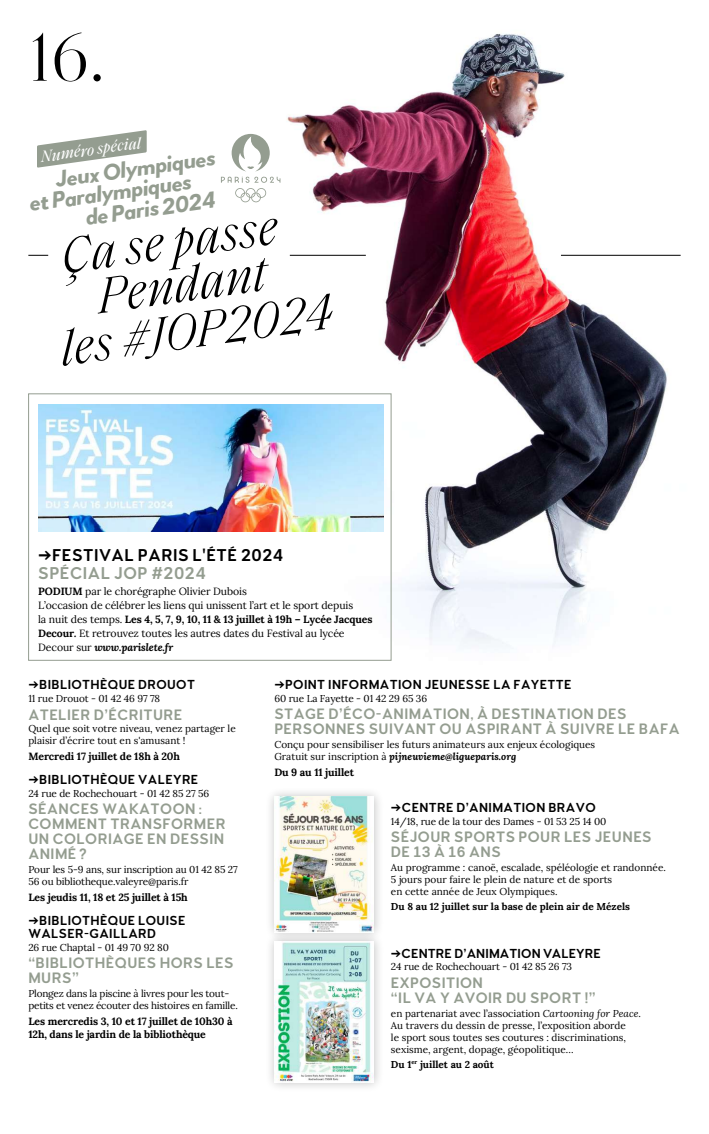
<style>
.page{position:relative;width:709px;height:1134px;background:#fff}
.page>*{position:absolute;margin:0;border:0;box-sizing:border-box;transform-origin:0 0}
.t1{font:300 70px "Saol Display";color:#000}
.t2{font:italic 300 50.7px/45.6px "Saol Text";color:#000;text-align:center}
.t3{font:italic 700 22.8px/20.4px "Woodford Bourne";color:#949d90}
.t4{font:600 17px "Woodford Bourne";letter-spacing:.03em;color:#000}
.t5{font:600 17px "Woodford Bourne";letter-spacing:.03em;color:#949d90}
.t6{font:italic 16px "Saol Text";color:#fff}
.t7{font:600 15px/15px "Woodford Bourne";letter-spacing:.03em;color:#949d90}
.t8{font:600 13px/13px "Woodford Bourne";letter-spacing:.03em;color:#000}
.t9{font:600 13px "Woodford Bourne";letter-spacing:.01em;color:#000}
.t10{font:10.5px/14px "Lora";letter-spacing:-.01em;color:#000}
.t11{font:10px/12px "Lora";color:#000}
.t12{font:10px/12px "Lora";letter-spacing:-.02em;color:#000}
.s1{font-style:italic}
</style>
<div class="page">
<img style="left:233px;top:33px;width:448px;height:628px">
<div style="left:264px;top:931px;width:120px;height:161px;background:#000;opacity:.25"></div>
<img style="left:274px;top:942px;width:100px;height:140px">
<div style="left:264px;top:787px;width:120px;height:155px;background:#000;opacity:.25"></div>
<img style="left:274px;top:797px;width:100px;height:135px">
<hr style="left:561px;top:255px;width:119px;height:1px;background:#000">
<hr style="left:290px;top:255px;width:76px;height:1px;background:#000">
<svg style="left:28px;top:255px;width:20px;height:1px"></svg>
<svg style="left:221px;top:134px;width:59px;height:68px"></svg>
<svg style="left:37px;top:130px;width:110px;height:38px"></svg>
<img style="left:38px;top:405px;width:345px;height:127px">
<h1 class="t1" style="left:29px;top:7px;width:77px">16.</h1>
<h3 class="t6" style="left:40px;top:145px;width:102px;rotate:-8deg">Numéro spécial</h3>
<h3 class="t3" style="left:25px;top:174px;width:192px;text-indent:29px;rotate:-8deg">Jeux Olympiques et Paralympiques</h3>
<h3 class="t3" style="left:84px;top:208px;width:132px;rotate:-8deg">de Paris 2024</h3>
<h2 class="t2" style="left:45px;top:233px;width:275px;rotate:-8deg">Ça se passe<br>Pendant<br>les #JOP2024</h2>
<h3 class="t4" style="left:38px;top:546px;width:247px">→FESTIVAL PARIS L'ÉTÉ 2024</h3>
<h3 class="t5" style="left:38px;top:564px;width:169px">SPÉCIAL JOP #2024</h3>
<p class="t10" style="left:38px;top:584px;width:336px">PODIUM par le chorégraphe Olivier Dubois<br>L’occasion de célébrer les liens qui unissent l’art et le sport depuis<br>la nuit des temps. Les 4, 5, 7, 9, 10, 11 &amp; 13 juillet à 19h – Lycée Jacques Decour<span class="s1">.</span> Et retrouvez toutes les autres dates du Festival au lycée Decour sur <span class="s1">www.parislete.fr</span></p>
<h3 class="t8" style="left:28px;top:678px;width:168px">→BIBLIOTHÈQUE DROUOT</h3>
<p class="t11" style="left:28px;top:692px;width:133px">11 rue Drouot - 01 42 46 97 78</p>
<h3 class="t7" style="left:28px;top:708px;width:156px">ATELIER D’ÉCRITURE</h3>
<p class="t11" style="left:28px;top:722px;width:209px">Quel que soit votre niveau, venez partager le plaisir d’écrire tout en s'amusant !</p>
<p class="t10" style="left:28px;top:748px;width:153px">Mercredi 17 juillet de 18h à 20h</p>
<h3 class="t8" style="left:28px;top:773px;width:171px">→BIBLIOTHÈQUE VALEYRE</h3>
<p class="t11" style="left:28px;top:786px;width:182px">24 rue de Rochechouart - 01 42 85 27 56</p>
<h3 class="t7" style="left:28px;top:802px;width:199px">SÉANCES WAKATOON :<br>COMMENT TRANSFORMER<br>UN COLORIAGE EN DESSIN<br>ANIMÉ ?</h3>
<p class="t11" style="left:28px;top:863px;width:211px">Pour les 5-9 ans, sur inscription au 01 42 85 27<br>56 ou bibliotheque.valeyre@paris.fr</p>
<p class="t10" style="left:28px;top:889px;width:161px">Les jeudis 11, 18 et 25 juillet à 15h</p>
<h3 class="t8" style="left:28px;top:914px;width:159px">→BIBLIOTHÈQUE LOUISE<br>WALSER-GAILLARD</h3>
<p class="t11" style="left:28px;top:940px;width:142px">26 rue Chaptal - 01 49 70 92 80</p>
<h3 class="t7" style="left:28px;top:956px;width:207px">“BIBLIOTHÈQUES HORS LES<br>MURS”</h3>
<p class="t12" style="left:28px;top:986px;width:211px">Plongez dans la piscine à livres pour les tout&shy;petits et venez écouter des histoires en famille.</p>
<p class="t10" style="left:28px;top:1014px;width:206px;line-height:13px">Les mercredis 3, 10 et 17 juillet de 10h30 à<br>12h, dans le jardin de la bibliothèque</p>
<h3 class="t8" style="left:274px;top:678px;width:299px">→POINT INFORMATION JEUNESSE LA FAYETTE</h3>
<p class="t11" style="left:274px;top:691px;width:154px">60 rue La Fayette - 01 42 29 65 36</p>
<h3 class="t7" style="left:274px;top:707px;width:407px">STAGE D’ÉCO-ANIMATION, À DESTINATION DES<br>PERSONNES SUIVANT OU ASPIRANT À SUIVRE LE BAFA</h3>
<p class="t11" style="left:274px;top:738px;width:322px">Conçu pour sensibiliser les futurs animateurs aux enjeux écologiques<br>Gratuit sur inscription à <span class="s1">pijneuvieme@ligueparis.org</span></p>
<p class="t10" style="left:274px;top:764px;width:81px">Du 9 au 11 juillet</p>
<h3 class="t8" style="left:391px;top:801px;width:206px">→CENTRE D’ANIMATION BRAVO</h3>
<p class="t11" style="left:391px;top:814px;width:217px">14/18, rue de la tour des Dames - 01 53 25 14 00</p>
<h3 class="t7" style="left:391px;top:830px;width:262px">SÉJOUR SPORTS POUR LES JEUNES<br>DE 13 À 16 ANS</h3>
<p class="t11" style="left:391px;top:860px;width:276px">Au programme : canoë, escalade, spéléologie et randonnée.<br>5 jours pour faire le plein de nature et de sports<br>en cette année de Jeux Olympiques.</p>
<p class="t11" style="left:391px;top:899px;width:241px">Du 8 au 12 juillet sur la base de plein air de Mézels</p>
<h3 class="t9" style="left:391px;top:946px;width:211px">→CENTRE D’ANIMATION VALEYRE</h3>
<p class="t11" style="left:391px;top:960px;width:183px">24 rue de Rochechouart - 01 42 85 26 73</p>
<h3 class="t7" style="left:391px;top:976px;width:206px">EXPOSITION<br>“IL VA Y AVOIR DU SPORT !”</h3>
<p class="t11" style="left:391px;top:1006px;width:251px">en partenariat avec l’association <span class="s1">Cartooning for Peace</span>.<br>Au travers du dessin de presse, l’exposition aborde<br>le sport sous toutes ses coutures : discriminations, sexisme, argent, dopage, géopolitique…</p>
<p class="t11" style="left:391px;top:1057px;width:104px">Du 1<sup>er</sup> juillet au 2 août</p>
</div>
